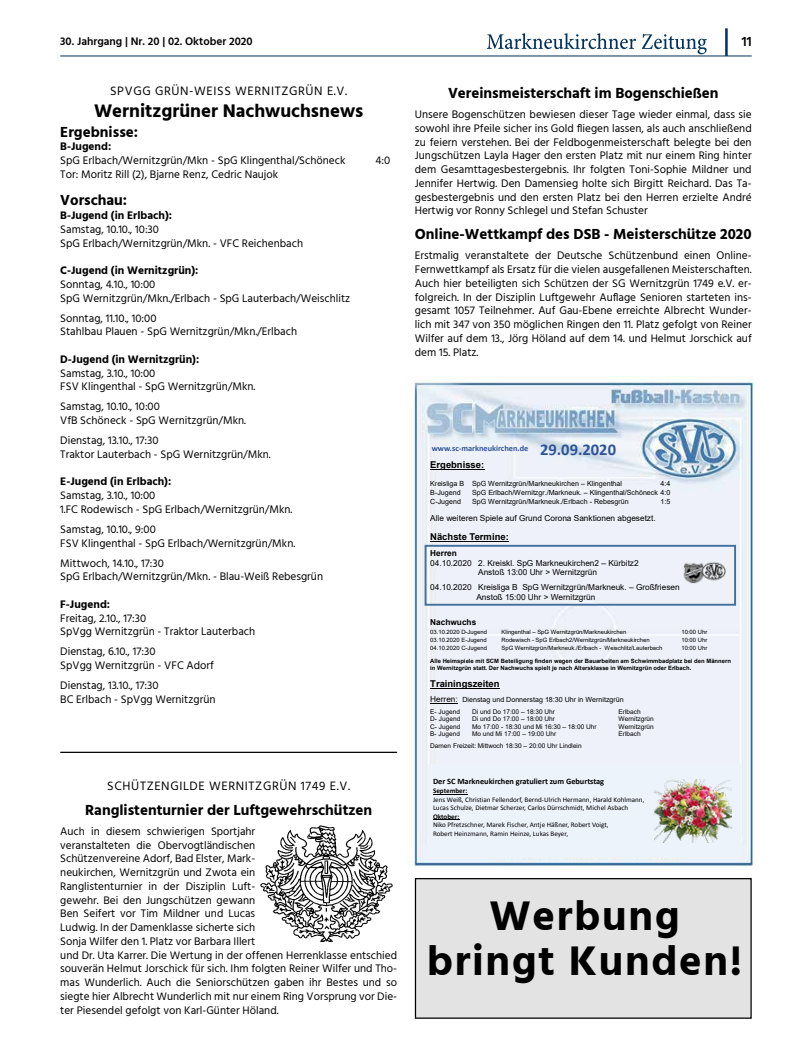
<style>
.page{position:relative;width:812px;height:1056px;background:#fff}
.page>*{position:absolute;margin:0;border:0;box-sizing:border-box;transform-origin:0 0}
.t1{font:700 42.5px/45px "Hind Madurai";letter-spacing:.04em;color:#000;text-align:center}
.t2{font:700 18.75px "Hind Madurai";color:#000}
.t3{font:700 15px "Hind Madurai";color:#000}
.t4{font:600 13.75px "Hind Madurai";color:#000}
.t5{font:12.5px "Hind Madurai";letter-spacing:.05em;color:#000}
.t6{font:11.25px/13.8px "Hind Madurai";color:#000}
.t7{font:700 11.25px "Hind Madurai";color:#000}
.t8{font:600 11.25px "Hind Madurai";color:#000}
.t9{font:700 9.38px "Arial";color:#000}
.t10{font:8.25px/9.5px "Arial";color:#000}
.t11{font:700 8.25px "Calibri";color:#000}
.t12{font:700 8.25px "Calibri";color:#2f5496}
.t13{font:700 8.25px "Arial";color:#000}
.t14{font:7px "Arial";color:#000}
.t15{font:7px/8.6px "Calibri";color:#000}
.t16{font:700 7px "Calibri";letter-spacing:-.005em;color:#000}
.t17{font:6.5px "Arial";color:#000}
.t18{font:5.88px "Arial";color:#000}
.t19{font:700 5.88px/6.8px "Arial";color:#000}
.s1{font-size:16.5px}
.s2{font-size:8.25px}
</style>
<div class="page">
<svg style="left:487px;top:33px;width:219px;height:21px"></svg>
<hr style="left:60px;top:56px;width:691px;height:1px;background:#003158">
<hr style="left:725px;top:28px;width:2px;height:28px;background:#003158">
<img style="left:407px;top:380px;width:347px;height:487px">
<div style="left:428px;top:764px;width:313px;height:94px;background:#ecf3fa"></div>
<hr style="left:433px;top:794px;width:34px;height:1px;background:#000">
<hr style="left:430px;top:469px;width:54px;height:1px;background:#000">
<hr style="left:430px;top:541px;width:79px;height:1px;background:#000">
<hr style="left:430px;top:688px;width:69px;height:1px;background:#000">
<svg style="left:430px;top:703px;width:28px;height:1px"></svg>
<div style="left:424px;top:545px;width:312px;height:61px;border:2px solid #41719c"></div>
<img style="left:683px;top:561px;width:42px;height:22px">
<img style="left:654px;top:779px;width:77px;height:64px">
<img style="left:260px;top:825px;width:132px;height:117px">
<div style="left:415px;top:879px;width:336px;height:139px;background:#e3e3e3"></div>
<div style="left:415px;top:878px;width:336px;height:141px;border:1px solid #000"></div>
<hr style="left:60px;top:752px;width:337px;height:1px;background:#000">
<p class="t8" style="left:60px;top:35px;width:194px">30. Jahrgang | Nr. 20 | 02. Oktober 2020</p>
<p class="t4" style="left:741px;top:32px;width:11px">11</p>
<p class="t5" style="left:110px;top:84px;width:238px">SPVGG GRÜN-WEISS WERNITZGRÜN E.V.</p>
<h2 class="t2" style="left:94px;top:98px;width:271px">Wernitzgrüner Nachwuchsnews</h2>
<h3 class="t3" style="left:60px;top:122px;width:79px">Ergebnisse:</h3>
<p class="t7" style="left:60px;top:139px;width:52px">B-Jugend:</p>
<p class="t6" style="left:60px;top:154px;width:287px">SpG Erlbach/Wernitzgrün/Mkn - SpG Klingenthal/Schöneck</p>
<p class="t6" style="left:375px;top:154px;width:16px">4:0</p>
<p class="t6" style="left:60px;top:168px;width:219px">Tor: Moritz Rill (2), Bjarne Renz, Cedric Naujok</p>
<h3 class="t3" style="left:60px;top:191px;width:68px">Vorschau:</h3>
<p class="t7" style="left:60px;top:208px;width:113px">B-Jugend (in Erlbach):</p>
<p class="t6" style="left:60px;top:223px;width:244px">Samstag, 10.10., 10:30<br>SpG Erlbach/Wernitzgrün/Mkn. - VFC Reichenbach</p>
<p class="t7" style="left:60px;top:263px;width:140px">C-Jugend (in Wernitzgrün):</p>
<p class="t6" style="left:60px;top:278px;width:291px">Sonntag, 4.10., 10:00<br>SpG Wernitzgrün/Mkn./Erlbach - SpG Lauterbach/Weischlitz</p>
<p class="t6" style="left:60px;top:312px;width:238px">Sonntag, 11.10., 10:00<br>Stahlbau Plauen - SpG Wernitzgrün/Mkn./Erlbach</p>
<p class="t7" style="left:60px;top:352px;width:140px">D-Jugend (in Wernitzgrün):</p>
<p class="t6" style="left:60px;top:367px;width:197px">Samstag, 3.10., 10:00<br>FSV Klingenthal - SpG Wernitzgrün/Mkn.</p>
<p class="t6" style="left:60px;top:400px;width:187px">Samstag, 10.10., 10:00<br>VfB Schöneck - SpG Wernitzgrün/Mkn.</p>
<p class="t6" style="left:60px;top:434px;width:212px">Dienstag, 13.10., 17:30<br>Traktor Lauterbach - SpG Wernitzgrün/Mkn.</p>
<p class="t7" style="left:60px;top:474px;width:112px">E-Jugend (in Erlbach):</p>
<p class="t6" style="left:60px;top:489px;width:234px">Samstag, 3.10., 10:00<br>1.FC Rodewisch - SpG Erlbach/Wernitzgrün/Mkn.</p>
<p class="t6" style="left:60px;top:523px;width:236px">Samstag, 10.10., 9:00<br>FSV Klingenthal - SpG Erlbach/Wernitzgrün/Mkn.</p>
<p class="t6" style="left:60px;top:557px;width:264px">Mittwoch, 14.10., 17:30<br>SpG Erlbach/Wernitzgrün/Mkn. - Blau-Weiß Rebesgrün</p>
<p class="t7" style="left:60px;top:597px;width:51px">F-Jugend:</p>
<p class="t6" style="left:60px;top:612px;width:196px">Freitag, 2.10., 17:30<br>SpVgg Wernitzgrün - Traktor Lauterbach</p>
<p class="t6" style="left:60px;top:645px;width:155px">Dienstag, 6.10., 17:30<br>SpVgg Wernitzgrün - VFC Adorf</p>
<p class="t6" style="left:60px;top:679px;width:157px">Dienstag, 13.10., 17:30<br>BC Erlbach - SpVgg Wernitzgrün</p>
<p class="t5" style="left:107px;top:778px;width:244px">SCHÜTZENGILDE WERNITZGRÜN 1749 E.V.</p>
<h3 class="t3" style="left:85px;top:800px;width:289px">Ranglistenturnier der Luftgewehrschützen</h3>
<p class="t6" style="left:60px;top:825px;width:338px">Auch in diesem schwierigen Sportjahr<br>veranstalteten die Obervogtländischen<br>Schützenvereine Adorf, Bad Elster, Mark-<br>neukirchen, Wernitzgrün und Zwota ein<br>Ranglistenturnier in der Disziplin Luft-<br>gewehr. Bei den Jungschützen gewann<br>Ben Seifert vor Tim Mildner und Lucas<br>Ludwig. In der Damenklasse sicherte sich<br>Sonja Wilfer den 1. Platz vor Barbara Illert<br>und Dr. Uta Karrer. Die Wertung in der offenen Herrenklasse entschied souverän Helmut Jorschick für sich. Ihm folgten Reiner Wilfer und Tho&shy;mas Wunderlich. Auch die Seniorschützen gaben ihr Bestes und so siegte hier Albrecht Wunderlich mit nur einem Ring Vorsprung vor Die&shy;ter Piesendel gefolgt von Karl-Günter Höland.</p>
<h3 class="t3" style="left:448px;top:83px;width:272px">Vereinsmeisterschaft im Bogenschießen</h3>
<p class="t6" style="left:415px;top:108px;width:338px;text-align:justify">Unsere Bogenschützen bewiesen dieser Tage wieder einmal, dass sie sowohl ihre Pfeile sicher ins Gold fliegen lassen, als auch anschließend zu feiern verstehen. Bei der Feldbogenmeisterschaft belegte bei den Jungschützen Layla Hager den ersten Platz mit nur einem Ring hinter dem Gesamttagesbestergebnis. Ihr folgten Toni-Sophie Mildner und Jennifer Hertwig. Den Damensieg holte sich Birgitt Reichard. Das Ta&shy;gesbestergebnis und den ersten Platz bei den Herren erzielte André Hertwig vor Ronny Schlegel und Stefan Schuster</p>
<h3 class="t3" style="left:415px;top:225px;width:338px">Online-Wettkampf des DSB - Meisterschütze 2020</h3>
<p class="t6" style="left:415px;top:249px;width:338px;text-align:justify">Erstmalig veranstaltete der Deutsche Schützenbund einen Online-Fernwettkampf als Ersatz für die vielen ausgefallenen Meisterschaften.<br>Auch hier beteiligten sich Schützen der SG Wernitzgrün 1749 e.V. er&shy;folgreich. In der Disziplin Luftgewehr Auflage Senioren starteten ins&shy;gesamt 1057 Teilnehmer. Auf Gau-Ebene erreichte Albrecht Wunder&shy;lich mit 347 von 350 möglichen Ringen den 11. Platz gefolgt von Reiner Wilfer auf dem 13., Jörg Höland auf dem 14. und Helmut Jorschick auf dem 15. Platz.</p>
<p class="t12" style="left:431px;top:443px;width:186px">www.sc-markneukirchen.de <span class="s1">29.09.2020</span></p>
<p class="t9" style="left:430px;top:458px;width:56px">Ergebnisse:</p>
<p class="t14" style="left:430px;top:479px;width:193px">Kreisliga B SpG Wernitzgrün/Markneukirchen – Klingenthal</p>
<p class="t14" style="left:660px;top:479px;width:11px">4:4</p>
<p class="t14" style="left:430px;top:487px;width:32px">B-Jugend</p>
<p class="t14" style="left:472px;top:487px;width:200px">SpG Erlbach/Wernitzgr./Markneuk. – Klingenthal/Schöneck 4:0</p>
<p class="t14" style="left:430px;top:497px;width:32px">C-Jugend</p>
<p class="t14" style="left:472px;top:497px;width:158px">SpG Wernitzgrün/Markneuk./Erlbach - Rebesgrün</p>
<p class="t14" style="left:660px;top:497px;width:11px">1:5</p>
<p class="t10" style="left:430px;top:513px;width:227px">Alle weiteren Spiele auf Grund Corona Sanktionen abgesetzt.</p>
<p class="t9" style="left:430px;top:530px;width:80px">Nächste Termine:</p>
<p class="t13" style="left:430px;top:548px;width:28px">Herren</p>
<p class="t10" style="left:478px;top:558px;width:162px;text-indent:-48px">04.10.2020 2. Kreiskl. SpG Markneukirchen2 – Kürbitz2<br>Anstoß 13:00 Uhr &gt; Wernitzgrün</p>
<p class="t10" style="left:476px;top:582px;width:205px;text-indent:-46px">04.10.2020 Kreisliga B SpG Wernitzgrün/Markneuk. – Großfriesen<br>Anstoß 15:00 Uhr &gt; Wernitzgrün</p>
<p class="t13" style="left:430px;top:617px;width:48px">Nachwuchs</p>
<p class="t18" style="left:430px;top:628px;width:58px">03.10.2020 D-Jugend</p>
<p class="t18" style="left:501px;top:628px;width:126px">Klingenthal – SpG Wernitzgrün/Markneukirchen</p>
<p class="t18" style="left:681px;top:628px;width:27px">10:00 Uhr</p>
<p class="t18" style="left:430px;top:636px;width:58px">03.10.2020 E-Jugend</p>
<p class="t18" style="left:501px;top:636px;width:150px">Rodewisch - SpG Erlbach2/Wernitzgrün/Markneukirchen</p>
<p class="t18" style="left:681px;top:636px;width:27px">10:00 Uhr</p>
<p class="t18" style="left:430px;top:644px;width:58px">04.10.2020 C-Jugend</p>
<p class="t18" style="left:501px;top:644px;width:162px">SpG Wernitzgrün/Markneuk./Erlbach - Weischlitz/Lauterbach</p>
<p class="t18" style="left:681px;top:644px;width:27px">10:00 Uhr</p>
<p class="t19" style="left:430px;top:658px;width:302px">Alle Heimspiele mit SCM Beteiligung finden wegen der Bauarbeiten am Schwimmbadplatz bei den Männern in Wernitzgrün statt. Der Nachwuchs spielt je nach Altersklasse in Wernitzgrün oder Erlbach.</p>
<p class="t9" style="left:430px;top:677px;width:71px">Trainingszeiten</p>
<p class="t14" style="left:430px;top:695px;width:195px"><span class="s2">Herren:</span> Dienstag und Donnerstag 18:30 Uhr in Wernitzgrün</p>
<p class="t17" style="left:430px;top:707px;width:31px">E- Jugend</p>
<p class="t17" style="left:472px;top:707px;width:84px">Di und Do 17:00 – 18:30 Uhr</p>
<p class="t17" style="left:618px;top:707px;width:24px">Erlbach</p>
<p class="t17" style="left:430px;top:714px;width:32px">D- Jugend</p>
<p class="t17" style="left:472px;top:714px;width:84px">Di und Do 17:00 – 18:00 Uhr</p>
<p class="t17" style="left:618px;top:714px;width:37px">Wernitzgrün</p>
<p class="t17" style="left:430px;top:722px;width:32px">C- Jugend</p>
<p class="t17" style="left:472px;top:722px;width:126px">Mo 17:00 - 18:30 und Mi 16:30 – 18:00 Uhr</p>
<p class="t17" style="left:618px;top:722px;width:37px">Wernitzgrün</p>
<p class="t17" style="left:430px;top:729px;width:31px">B- Jugend</p>
<p class="t17" style="left:472px;top:729px;width:86px">Mo und Mi 17:00 – 19:00 Uhr</p>
<p class="t17" style="left:618px;top:729px;width:24px">Erlbach</p>
<p class="t17" style="left:430px;top:741px;width:153px">Damen Freizeit: Mittwoch 18:30 – 20:00 Uhr Lindlein</p>
<p class="t11" style="left:433px;top:775px;width:173px">Der SC Markneukirchen gratuliert zum Geburtstag</p>
<p class="t16" style="left:433px;top:786px;width:36px">September:</p>
<p class="t15" style="left:433px;top:795px;width:213px">Jens Weiß, Christian Fellendorf, Bernd-Ulrich Hermann, Harald Kohlmann,<br>Lucas Schulze, Dietmar Scherzer, Carlos Dürrschmidt, Michel Asbach</p>
<p class="t16" style="left:433px;top:812px;width:28px">Oktober:</p>
<p class="t15" style="left:433px;top:821px;width:177px">Niko Pfretzschner, Marek Fischer, Antje Häßner, Robert Voigt,<br>Robert Heinzmann, Ramin Heinze, Lukas Beyer,</p>
<h1 class="t1" style="left:427px;top:895px;width:317px">Werbung bringt Kunden!</h1>
</div>
